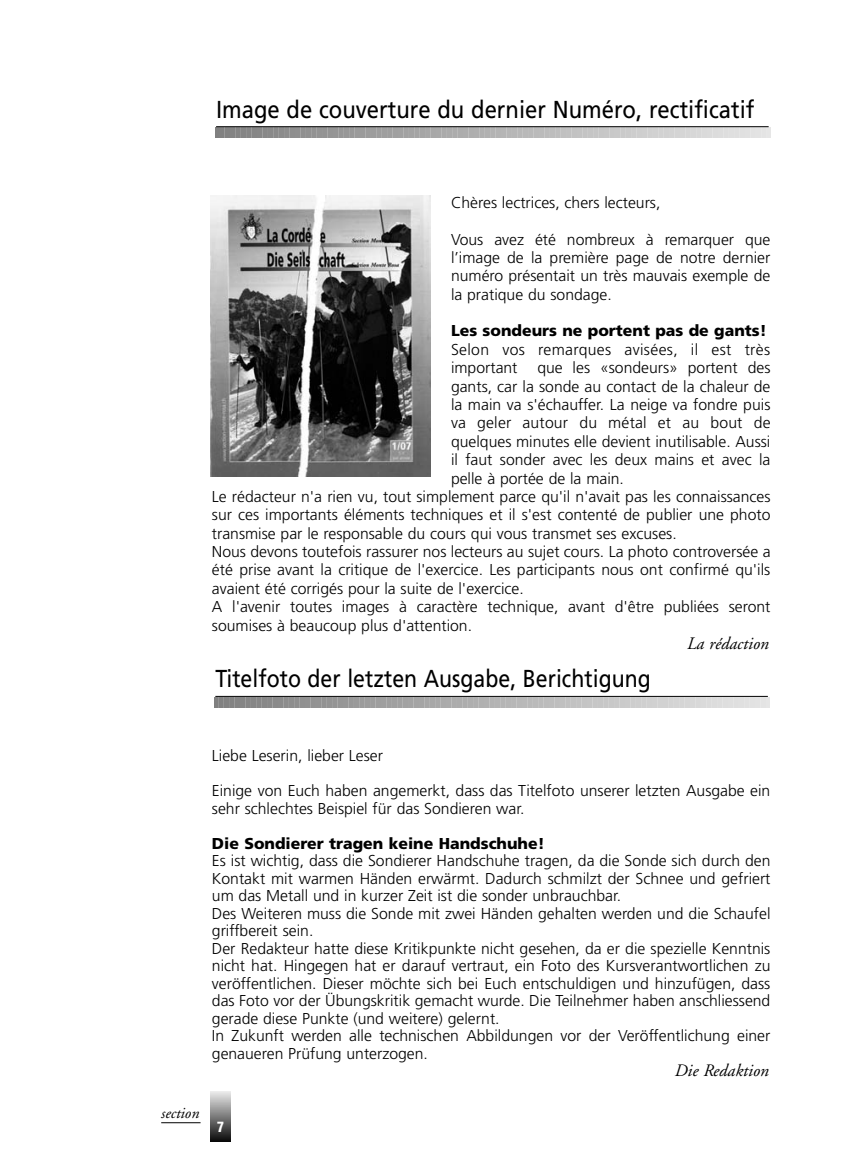
<style>
.page{position:relative;width:844px;height:1166px;background:#fff}
.page>*{position:absolute;margin:0;border:0;box-sizing:border-box;transform-origin:0 0}
.t1{font:24.5px "Frutiger";color:#000;scale:.9 1}
.t2{font:24.5px "Frutiger";color:#000;scale:.87 1}
.t3{font:italic 17.5px "Adobe Garamond";color:#000}
.t4{font:300 15.75px/17.5px "Frutiger";color:#000}
.t5{font:900 15.75px "Frutiger";color:#000}
.t6{font:300 15.75px/18.4px "Frutiger";letter-spacing:.02em;color:#000}
.t7{font:italic 15.75px "Adobe Garamond";color:#000}
.t8{font:900 condensed 14px "Helvetica";color:#fff}
</style>
<div class="page">
<hr style="left:161px;top:1122px;width:39px;height:1px;background:#000">
<svg style="left:210px;top:1091px;width:20px;height:51px"></svg>
<svg style="left:215px;top:697px;width:554px;height:11px;background:#b3b3b3"></svg>
<hr style="left:215px;top:696px;width:552px;height:1px;background:#000">
<svg style="left:216px;top:128px;width:553px;height:10px;background:#b3b3b3"></svg>
<hr style="left:216px;top:126px;width:552px;height:1px;background:#000">
<img style="left:211px;top:196px;width:219px;height:280px">
<h1 class="t1" style="left:216px;top:99px;width:599px">Image de couverture du dernier Numéro, rectificatif</h1>
<p class="t4" style="left:451px;top:195px;width:211px">Chères lectrices, chers lecteurs,</p>
<p class="t4" style="left:451px;top:231px;width:321px;line-height:18.4px;text-align:justify">Vous avez été nombreux à remarquer que l’image de la première page de notre dernier numéro présentait un très mauvais exemple de la pratique du sondage.</p>
<p class="t5" style="left:451px;top:325px;width:317px">Les sondeurs ne portent pas de gants!</p>
<p class="t6" style="left:451px;top:341px;width:320px">Selon vos remarques avisées, il est très important</p>
<p class="t4" style="left:537px;top:360px;width:234px">que les «sondeurs» portent des</p>
<p class="t4" style="left:451px;top:379px;width:321px">gants, car la sonde au contact de la chaleur de</p>
<p class="t4" style="left:451px;top:397px;width:321px">la main va s'échauffer. La neige va fondre puis</p>
<p class="t4" style="left:451px;top:415px;width:321px">va geler autour du métal et au bout de</p>
<p class="t4" style="left:451px;top:434px;width:321px">quelques minutes elle devient inutilisable. Aussi</p>
<p class="t4" style="left:451px;top:452px;width:321px">il faut sonder avec les deux mains et avec la</p>
<p class="t4" style="left:451px;top:470px;width:174px">pelle à portée de la main.</p>
<p class="t4" style="left:212px;top:489px;width:560px">Le rédacteur n'a rien vu, tout simplement parce qu'il n'avait pas les connaissances</p>
<p class="t4" style="left:212px;top:507px;width:560px">sur ces importants éléments techniques et il s'est contenté de publier une photo</p>
<p class="t4" style="left:212px;top:526px;width:466px">transmise par le responsable du cours qui vous transmet ses excuses.</p>
<p class="t4" style="left:212px;top:544px;width:560px">Nous devons toutefois rassurer nos lecteurs au sujet cours. La photo controversée a</p>
<p class="t4" style="left:212px;top:562px;width:560px">été prise avant la critique de l'exercice. Les participants nous ont confirmé qu'ils</p>
<p class="t4" style="left:212px;top:581px;width:313px">avaient été corrigés pour la suite de l'exercice.</p>
<p class="t4" style="left:212px;top:599px;width:560px">A l'avenir toutes images à caractère technique, avant d'être publiées seront</p>
<p class="t4" style="left:212px;top:617px;width:261px">soumises à beaucoup plus d'attention.</p>
<p class="t3" style="left:686px;top:636px;width:83px">La rédaction</p>
<h1 class="t2" style="left:215px;top:669px;width:502px">Titelfoto der letzten Ausgabe, Berichtigung</h1>
<p class="t7" style="left:161px;top:1107px;width:40px">section</p>
<p class="t4" style="left:212px;top:748px;width:173px">Liebe Leserin, lieber Leser</p>
<p class="t4" style="left:212px;top:783px;width:560px">Einige von Euch haben angemerkt, dass das Titelfoto unserer letzten Ausgabe ein sehr schlechtes Beispiel für das Sondieren war.</p>
<p class="t5" style="left:212px;top:837px;width:334px">Die Sondierer tragen keine Handschuhe!</p>
<p class="t4" style="left:212px;top:853px;width:560px">Es ist wichtig, dass die Sondierer Handschuhe tragen, da die Sonde sich durch den Kontakt mit warmen Händen erwärmt. Dadurch schmilzt der Schnee und gefriert um das Metall und in kurzer Zeit ist die sonder unbrauchbar.<br>Des Weiteren muss die Sonde mit zwei Händen gehalten werden und die Schaufel griffbereit sein.<br>Der Redakteur hatte diese Kritikpunkte nicht gesehen, da er die spezielle Kenntnis nicht hat. Hingegen hat er darauf vertraut, ein Foto des Kursverantwortlichen zu veröffentlichen. Dieser möchte sich bei Euch entschuldigen und hinzufügen, dass das Foto vor der Übungskritik gemacht wurde. Die Teilnehmer haben anschliessend gerade diese Punkte (und weitere) gelernt.<br>In Zukunft werden alle technischen Abbildungen vor der Veröffentlichung einer genaueren Prüfung unterzogen.</p>
<p class="t3" style="left:674px;top:1063px;width:96px">Die Redaktion</p>
<p class="t8" style="left:217px;top:1122px;width:8px">7</p>
</div>
